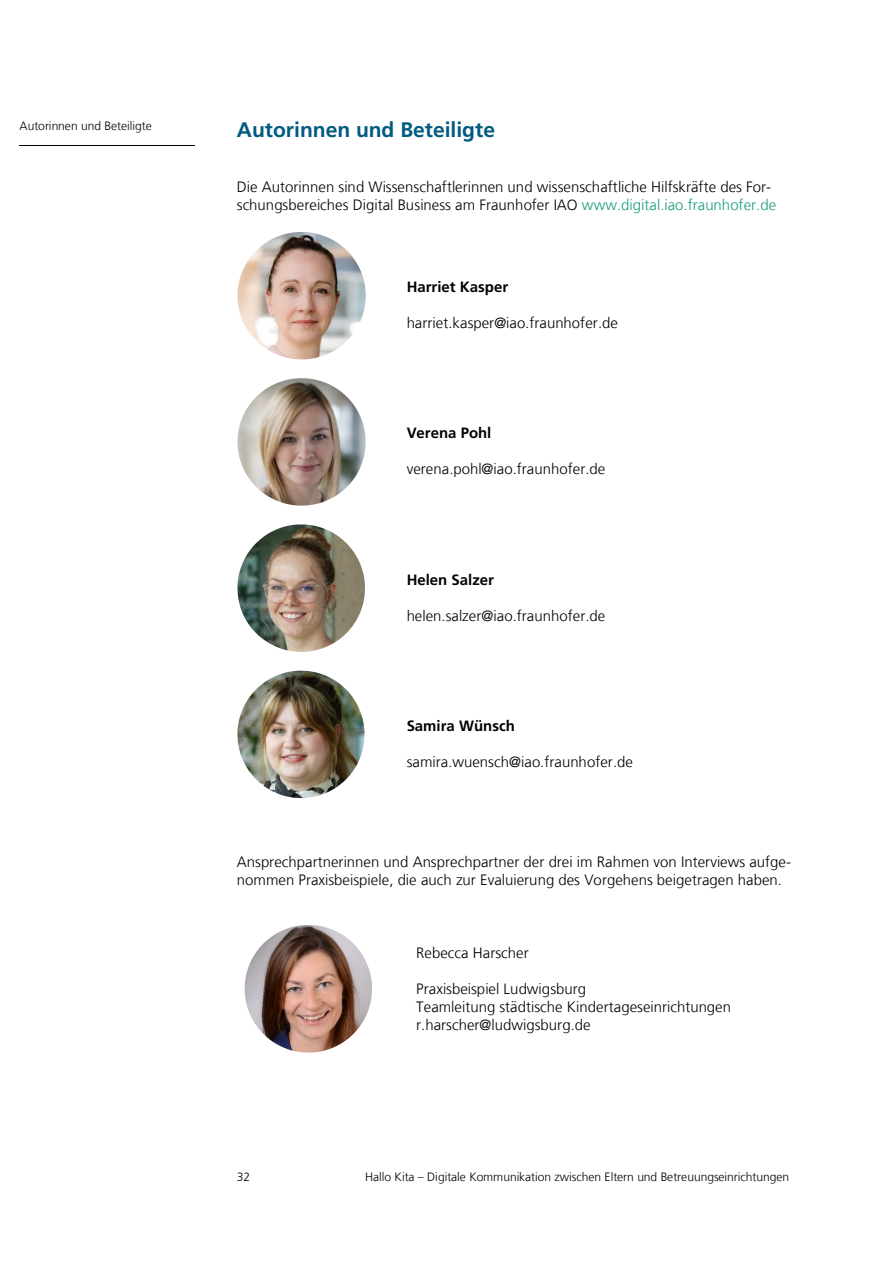
<style>
.page{position:relative;width:893px;height:1263px;background:#fff}
.page>*{position:absolute;margin:0;border:0;box-sizing:border-box;transform-origin:0 0}
.t1{font:700 21px "Frutiger LT Com";letter-spacing:-.005em;color:#005b7f}
.t2{font:300 15px/18px "Frutiger LT Com";letter-spacing:.005em;color:#000}
.t3{font:700 15px "Frutiger LT Com";color:#000}
.t4{font:300 12px "Frutiger LT Com";color:#000}
.s1{color:#179c7d}
</style>
<div class="page">
<hr style="left:20px;top:145px;width:175px;height:1px;background:#000">
<img style="left:237px;top:232px;width:127px;height:127px">
<img style="left:237px;top:378px;width:122px;height:128px">
<img style="left:237px;top:525px;width:124px;height:127px">
<img style="left:237px;top:671px;width:125px;height:127px">
<img style="left:245px;top:925px;width:126px;height:128px">
<p class="t4" style="left:20px;top:119px;width:134px">Autorinnen und Beteiligte</p>
<h1 class="t1" style="left:237px;top:117px;width:260px">Autorinnen und Beteiligte</h1>
<p class="t2" style="left:237px;top:178px;width:541px">Die Autorinnen sind Wissenschaftlerinnen und wissenschaftliche Hilfskräfte des For&shy;schungsbereiches Digital Business am Fraunhofer IAO <span class="s1">www.digital.iao.fraunhofer.de</span></p>
<p class="t3" style="left:407px;top:278px;width:103px">Harriet Kasper</p>
<p class="t2" style="left:407px;top:314px;width:213px">harriet.kasper@iao.fraunhofer.de</p>
<p class="t3" style="left:407px;top:425px;width:86px">Verena Pohl</p>
<p class="t2" style="left:407px;top:460px;width:200px">verena.pohl@iao.fraunhofer.de</p>
<p class="t3" style="left:407px;top:571px;width:89px">Helen Salzer</p>
<p class="t2" style="left:407px;top:607px;width:200px">helen.salzer@iao.fraunhofer.de</p>
<p class="t3" style="left:407px;top:717px;width:110px">Samira Wünsch</p>
<p class="t2" style="left:407px;top:753px;width:228px">samira.wuensch@iao.fraunhofer.de</p>
<p class="t2" style="left:237px;top:853px;width:556px">Ansprechpartnerinnen und Ansprechpartner der drei im Rahmen von Interviews aufge&shy;nommen Praxisbeispiele, die auch zur Evaluierung des Vorgehens beigetragen haben.</p>
<p class="t2" style="left:416px;top:944px;width:114px">Rebecca Harscher</p>
<p class="t2" style="left:416px;top:980px;width:316px">Praxisbeispiel Ludwigsburg<br>Teamleitung städtische Kindertageseinrichtungen r.harscher@ludwigsburg.de</p>
<p class="t4" style="left:237px;top:1170px;width:15px">32</p>
<p class="t4" style="left:365px;top:1170px;width:426px">Hallo Kita – Digitale Kommunikation zwischen Eltern und Betreuungseinrichtungen</p>
</div>
